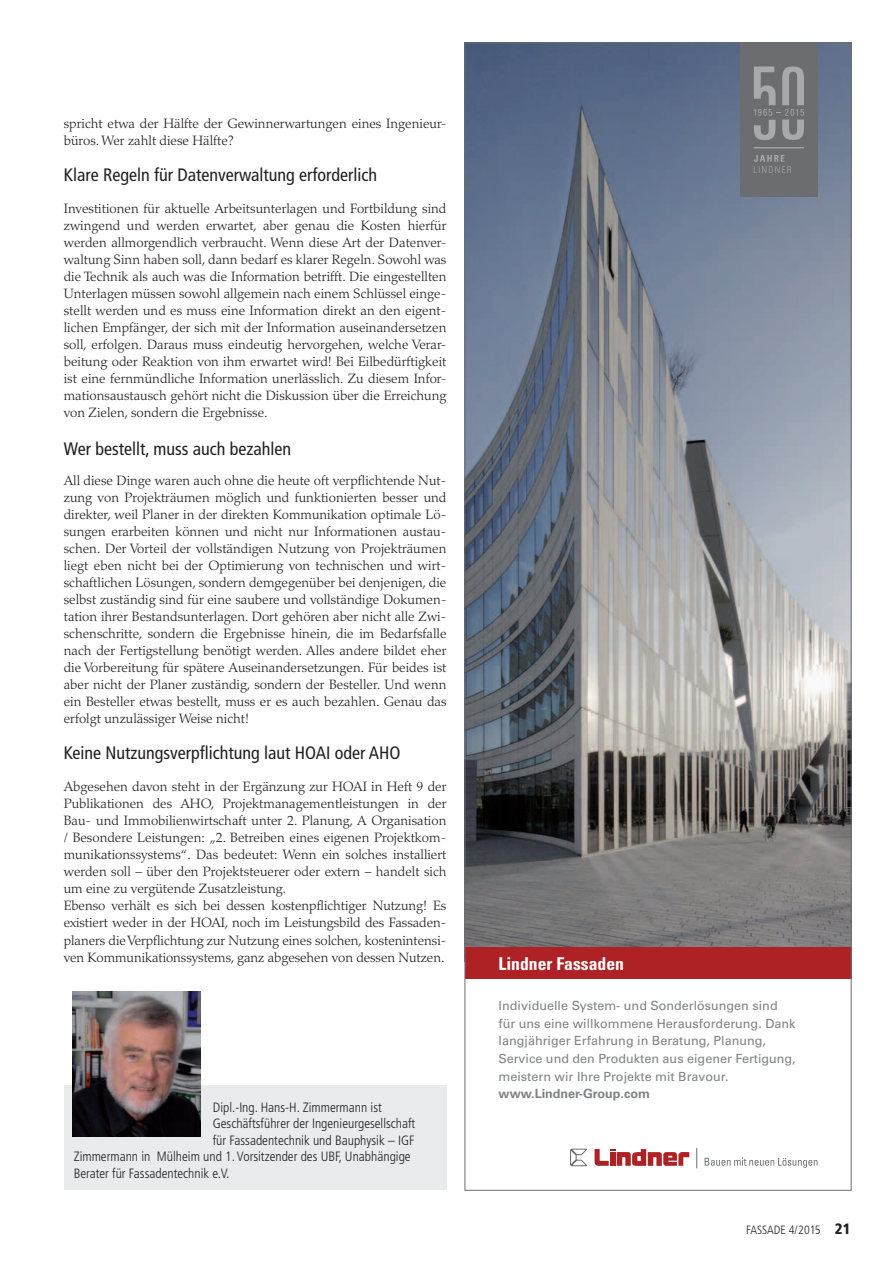
<style>
.page{position:relative;width:893px;height:1263px;background:#fff}
.page>*{position:absolute;margin:0;border:0;box-sizing:border-box;transform-origin:0 0}
.t1{font:condensed 18px "Frutiger";color:#231f20}
.t2{font:700 condensed 17.7px "Univers LT";color:#fff}
.t3{font:300 13.5px/17px "Palatino";color:#231f20}
.t4{font:300 condensed 13.5px "Frutiger";color:#231f20}
.t5{font:12.6px/17.7px "Univers LT";color:#808285}
.t6{font:700 12.6px "Univers LT";color:#808285}
.t7{font:300 condensed 12px "Frutiger";color:#231f20}
.s1{font-weight:900;font-size:15px}
</style>
<div class="page">
<img style="left:467px;top:45px;width:382px;height:902px">
<div style="left:465px;top:947px;width:386px;height:32px;background:#ae2226"></div>
<svg style="left:705px;top:1158px;width:112px;height:10px"></svg>
<svg style="left:696px;top:1148px;width:1px;height:20px"></svg>
<svg style="left:570px;top:1149px;width:17px;height:17px"></svg>
<svg style="left:595px;top:1149px;width:94px;height:17px"></svg>
<div style="left:740px;top:43px;width:77px;height:154px;background:#6c6d70"></div>
<svg style="left:754px;top:155px;width:37px;height:18px"></svg>
<hr style="left:754px;top:147px;width:50px;height:1px;background:#a8a9ad">
<svg style="left:754px;top:66px;width:50px;height:74px"></svg>
<div style="left:64px;top:1085px;width:382px;height:105px;background:#e9ebed"></div>
<img style="left:73px;top:991px;width:127px;height:146px">
<p class="t3" style="left:64px;top:115px;width:384px">spricht etwa der Hälfte der Gewinnerwartungen eines Ingenieur&shy;büros. Wer zahlt diese Hälfte?</p>
<h1 class="t1" style="left:64px;top:164px;width:315px">Klare Regeln für Datenverwaltung erforderlich</h1>
<p class="t3" style="left:64px;top:200px;width:384px;text-align:justify">Investitionen für aktuelle Arbeitsunterlagen und Fortbildung sind zwingend und werden erwartet, aber genau die Kosten hierfür werden allmorgendlich verbraucht. Wenn diese Art der Datenver&shy;waltung Sinn haben soll, dann bedarf es klarer Regeln. Sowohl was die Technik als auch was die Information betrifft. Die eingestellten Unterlagen müssen sowohl allgemein nach einem Schlüssel einge&shy;stellt werden und es muss eine Information direkt an den eigent&shy;lichen Empfänger, der sich mit der Information auseinandersetzen soll, erfolgen. Daraus muss eindeutig hervorgehen, welche Verar&shy;beitung oder Reaktion von ihm erwartet wird! Bei Eilbedürftigkeit ist eine fernmündliche Information unerlässlich. Zu diesem Infor&shy;mationsaustausch gehört nicht die Diskussion über die Erreichung von Zielen, sondern die Ergebnisse.</p>
<h1 class="t1" style="left:64px;top:439px;width:229px">Wer bestellt, muss auch bezahlen</h1>
<p class="t3" style="left:64px;top:472px;width:384px;text-align:justify">All diese Dinge waren auch ohne die heute oft verpflichtende Nut&shy;zung von Projekträumen möglich und funktionierten besser und direkter, weil Planer in der direkten Kommunikation optimale Lö&shy;sungen erarbeiten können und nicht nur Informationen austau&shy;schen. Der Vorteil der vollständigen Nutzung von Projekträumen liegt eben nicht bei der Optimierung von technischen und wirt&shy;schaftlichen Lösungen, sondern demgegenüber bei denjenigen, die selbst zuständig sind für eine saubere und vollständige Dokumen&shy;tation ihrer Bestandsunterlagen. Dort gehören aber nicht alle Zwi&shy;schenschritte, sondern die Ergebnisse hinein, die im Bedarfsfalle nach der Fertigstellung benötigt werden. Alles andere bildet eher die Vorbereitung für spätere Auseinandersetzungen. Für beides ist aber nicht der Planer zuständig, sondern der Besteller. Und wenn ein Besteller etwas bestellt, muss er es auch bezahlen. Genau das erfolgt unzulässiger Weise nicht!</p>
<h1 class="t1" style="left:64px;top:742px;width:338px">Keine Nutzungsverpflichtung laut HOAI oder AHO</h1>
<p class="t3" style="left:64px;top:778px;width:384px">Abgesehen davon steht in der Ergänzung zur HOAI in Heft 9 der Publikationen des AHO, Projektmanagementleistungen in der Bau- und Immobilienwirtschaft unter 2. Planung, A Organisation / Besondere Leistungen: „2. Betreiben eines eigenen Projektkom&shy;munikationssystems“. Das bedeutet: Wenn ein solches installiert werden soll – über den Projektsteuerer oder extern – handelt sich um eine zu vergütende Zusatzleistung.<br>Ebenso verhält es sich bei dessen kostenpflichtiger Nutzung! Es existiert weder in der HOAI, noch im Leistungsbild des Fassaden&shy;planers die Verpflichtung zur Nutzung eines solchen, kostenintensi&shy;ven Kommunikationssystems, ganz abgesehen von dessen Nutzen.</p>
<p class="t4" style="left:213px;top:1099px;width:170px">Dipl.-Ing. Hans-H . Zimmermann ist</p>
<p class="t4" style="left:213px;top:1116px;width:204px">Geschäftsführer der I ngenieurgesellschaft</p>
<p class="t4" style="left:213px;top:1132px;width:203px">für Fassadentechnik und Bauphysik – IG F</p>
<p class="t4" style="left:74px;top:1149px;width:338px">Zimmermann in Mülheim und 1. Vorsitzender des UBF, Unabhängige</p>
<p class="t4" style="left:74px;top:1165px;width:157px">Berater für Fassadentechnik e.V.</p>
<h2 class="t2" style="left:499px;top:953px;width:127px">Lindner Fassaden</h2>
<p class="t5" style="left:499px;top:997px;width:299px">Individuelle System- und Sonderlösungen sind für uns eine willkommene Herausforderung. Dank langjähriger Erfahrung in Beratung, Planung, Service und den Produkten aus eigener Fertigung, meistern wir Ihre Projekte mit Bravour.</p>
<p class="t6" style="left:499px;top:1086px;width:153px">www.Lindner-Group.com</p>
<p class="t7" style="left:746px;top:1223px;width:106px">FASSADE 4/2015 <span class="s1">21</span></p>
</div>
